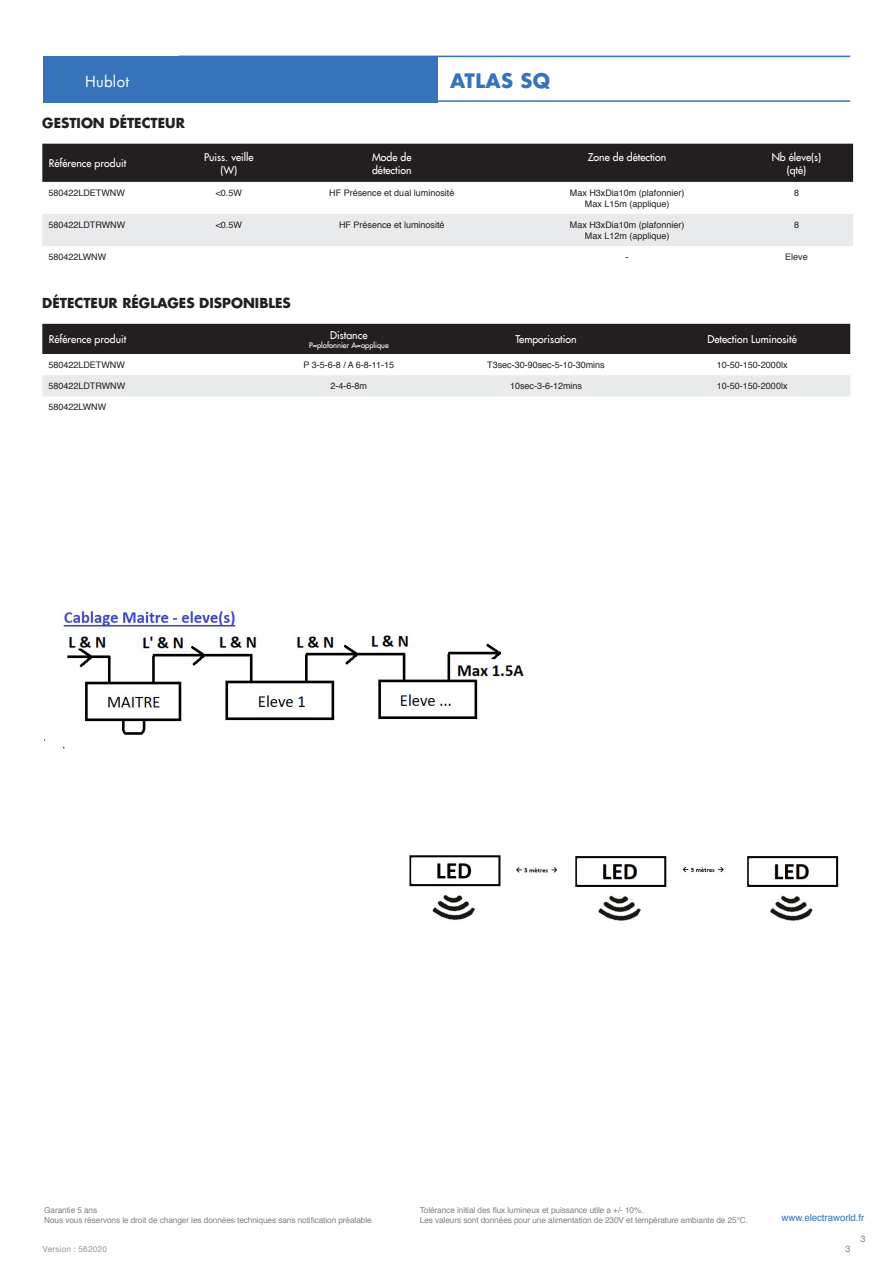
<style>
.page{position:relative;width:893px;height:1263px;background:#fff}
.page>*{position:absolute;margin:0;border:0;box-sizing:border-box;transform-origin:0 0}
.Titre_page_Deltaled{font:700 19.5px "Futura LT";letter-spacing:.02em;color:#3673ba}
.Titre_page_Deltaled-2{font:15px "Futura LT";letter-spacing:.02em;color:#fff}
.Sous-titre{font:700 13.5px "Futura LT";color:#231f20}
.Titre_colonne_tablea{font:10.5px "Futura LT";color:#fff}
.t1{font:9.75px "Helvetica";letter-spacing:-.01em;color:#3673ba}
.content_tableau_smal{font:9px "Helvetica";color:#231f20}
.content_tableau_7pt{font:9px "Helvetica";color:#231f20}
.t2{font:9px "Helvetica";color:#808285}
.t3{font:8.25px "Helvetica";letter-spacing:-.01em;color:#808285}
.t4{font:8.25px "Helvetica";letter-spacing:.02em;color:#97999c}
.Titre_colonne_tablea-2{font:7.5px "Futura LT";color:#fff}
</style>
<div class="page">
<div style="left:43px;top:56px;width:394px;height:46px;background:#3673ba"></div>
<hr style="left:178px;top:56px;width:672px;height:1px;background:#3673ba">
<hr style="left:178px;top:100px;width:672px;height:2px;background:#3673ba">
<img style="left:44px;top:606px;width:480px;height:143px">
<img style="left:409px;top:855px;width:430px;height:66px">
<div style="left:42px;top:144px;width:811px;height:38px;background:#231f20"></div>
<div style="left:42px;top:214px;width:811px;height:32px;background:#e9eaeb"></div>
<div style="left:42px;top:324px;width:808px;height:30px;background:#231f20"></div>
<svg style="left:43px;top:396px;width:807px;height:1px"></svg>
<div style="left:42px;top:375px;width:808px;height:21px;background:#e9eaeb"></div>
<p class="Titre_page_Deltaled-2" style="left:85px;top:72px;width:45px">Hublot</p>
<p class="Titre_page_Deltaled" style="left:450px;top:68px;width:102px">ATLAS SQ</p>
<p class="Sous-titre" style="left:42px;top:114px;width:144px">GESTION DÉTECTEUR</p>
<p class="Titre_colonne_tablea" style="left:49px;top:157px;width:79px">Référence produit</p>
<p class="Titre_colonne_tablea" style="left:204px;top:150px;width:51px">Puiss. veille</p>
<p class="Titre_colonne_tablea" style="left:220px;top:163px;width:18px">(W)</p>
<p class="Titre_colonne_tablea" style="left:372px;top:150px;width:41px">Mode de</p>
<p class="Titre_colonne_tablea" style="left:372px;top:163px;width:41px">détection</p>
<p class="Titre_colonne_tablea" style="left:588px;top:150px;width:80px">Zone de détection</p>
<p class="Titre_colonne_tablea" style="left:772px;top:150px;width:51px">Nb éleve(s)</p>
<p class="Titre_colonne_tablea" style="left:787px;top:163px;width:21px">(qté)</p>
<p class="content_tableau_7pt" style="left:48px;top:186px;width:78px">580422LDETWNW</p>
<p class="content_tableau_smal" style="left:216px;top:186px;width:28px">&lt;0.5W</p>
<p class="content_tableau_smal" style="left:329px;top:186px;width:127px">HF Présence et dual luminosité</p>
<p class="content_tableau_smal" style="left:570px;top:186px;width:116px">Max H3xDia10m (plafonnier)</p>
<p class="content_tableau_smal" style="left:585px;top:197px;width:86px">Max L15m (applique)</p>
<p class="content_tableau_7pt" style="left:48px;top:218px;width:78px">580422LDTRWNW</p>
<p class="content_tableau_smal" style="left:216px;top:218px;width:28px">&lt;0.5W</p>
<p class="content_tableau_smal" style="left:339px;top:218px;width:107px">HF Présence et luminosité</p>
<p class="content_tableau_smal" style="left:570px;top:218px;width:116px">Max H3xDia10m (plafonnier)</p>
<p class="content_tableau_smal" style="left:585px;top:229px;width:86px">Max L12m (applique)</p>
<p class="content_tableau_smal" style="left:794px;top:186px;width:7px">8</p>
<p class="content_tableau_smal" style="left:794px;top:218px;width:7px">8</p>
<p class="content_tableau_7pt" style="left:48px;top:250px;width:59px">580422LWNW</p>
<p class="content_tableau_smal" style="left:626px;top:250px;width:4px">-</p>
<p class="content_tableau_smal" style="left:785px;top:250px;width:24px">Eleve</p>
<p class="Sous-titre" style="left:42px;top:294px;width:250px">DÉTECTEUR RÉGLAGES DISPONIBLES</p>
<p class="Titre_colonne_tablea" style="left:49px;top:333px;width:79px">Référence produit</p>
<p class="Titre_colonne_tablea" style="left:330px;top:328px;width:39px">Distance</p>
<p class="Titre_colonne_tablea-2" style="left:309px;top:340px;width:81px">P=plafonnier A=applique</p>
<p class="Titre_colonne_tablea" style="left:516px;top:333px;width:62px">Temporisation</p>
<p class="Titre_colonne_tablea" style="left:707px;top:333px;width:91px">Detection Luminosité</p>
<p class="content_tableau_7pt" style="left:48px;top:358px;width:78px">580422LDETWNW</p>
<p class="content_tableau_smal" style="left:303px;top:358px;width:92px">P 3-5-6-8 / A 6-8-11-15</p>
<p class="content_tableau_smal" style="left:487px;top:358px;width:119px">T3sec-30-90sec-5-10-30mins</p>
<p class="content_tableau_smal" style="left:717px;top:358px;width:72px">10-50-150-2000lx</p>
<p class="content_tableau_7pt" style="left:48px;top:379px;width:78px">580422LDTRWNW</p>
<p class="content_tableau_smal" style="left:331px;top:379px;width:38px">2-4-6-8m</p>
<p class="content_tableau_smal" style="left:510px;top:379px;width:74px">10sec-3-6-12mins</p>
<p class="content_tableau_smal" style="left:717px;top:379px;width:72px">10-50-150-2000lx</p>
<p class="content_tableau_7pt" style="left:48px;top:400px;width:59px">580422LWNW</p>
<p class="t3" style="left:44px;top:1204px;width:55px">Garantie 5 ans</p>
<p class="t3" style="left:44px;top:1213px;width:331px">Nous vous réservons le droit de changer les données techniques sans notification préalable.</p>
<p class="t3" style="left:420px;top:1203px;width:225px">Tolérance initial des flux lumineux et puissance utile a +/- 10%.</p>
<p class="t3" style="left:420px;top:1213px;width:330px">Les valeurs sont données pour une alimentation de 230V et température ambiante de 25°C.</p>
<p class="t1" style="left:782px;top:1210px;width:84px">www.electraworld.fr</p>
<p class="t2" style="left:860px;top:1232px;width:7px">3</p>
<p class="t4" style="left:43px;top:1243px;width:66px">Version : 562020</p>
<p class="t2" style="left:845px;top:1242px;width:7px">3</p>
</div>
